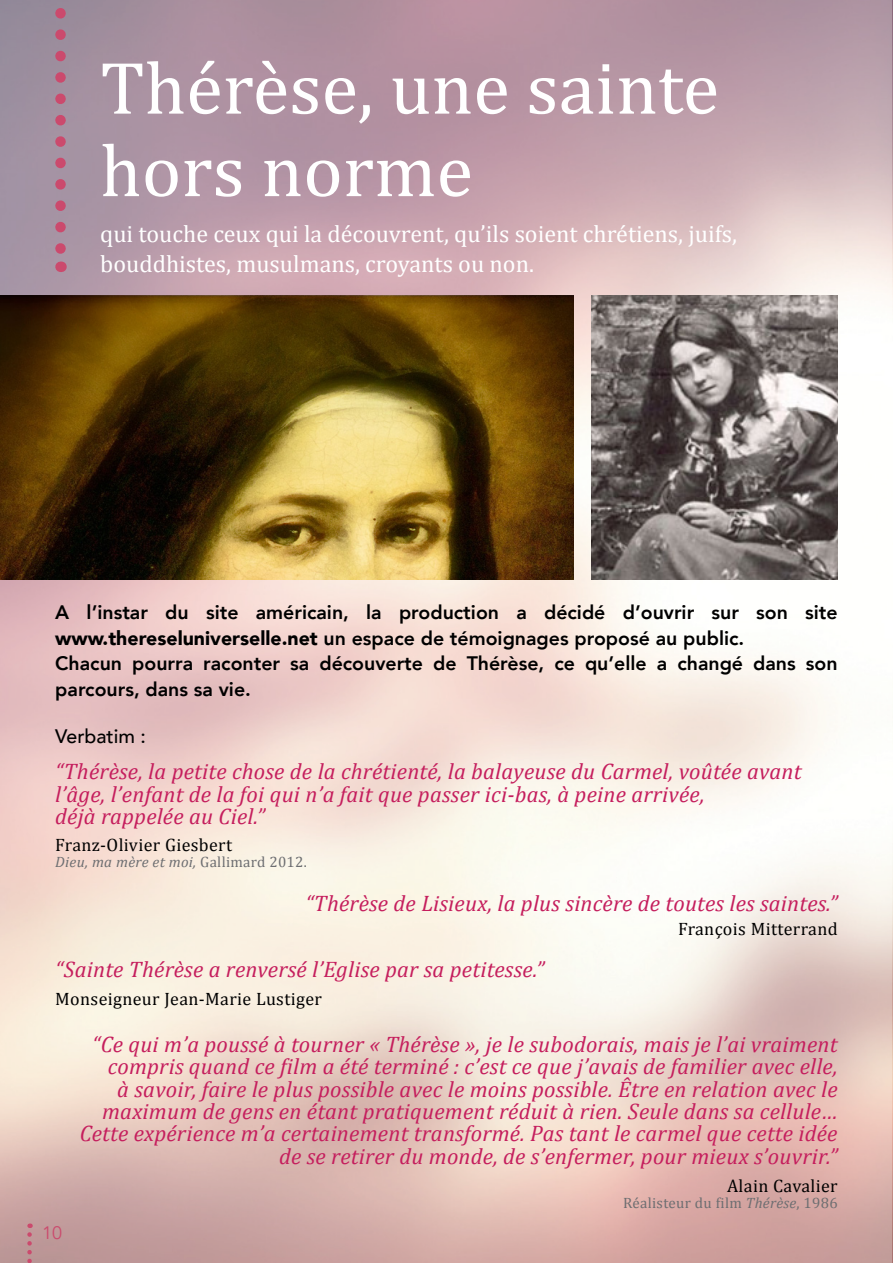
<style>
.page{position:relative;width:893px;height:1263px;background:#fff}
.page>*{position:absolute;margin:0;border:0;box-sizing:border-box;transform-origin:0 0}
.t1{font:75px/82.5px "Cambria";color:#fff}
.t2{font:24px/30px "Cambria";color:#fff}
.t3{font:italic 22.5px/22.5px "Cambria";letter-spacing:.01em;color:#c51e5d;text-align:right}
.t4{font:800 19.5px/25.5px "Avenir";color:#000}
.t5{font:500 19.5px "Avenir";color:#000}
.t6{font:18px "Cambria";letter-spacing:.02em;color:#000}
.t7{font:18px "Avenir";color:#cb4a6d}
.t8{font:italic 15px "Cambria";letter-spacing:.02em;color:#6d6e71}
.t9{font:15px "Cambria";letter-spacing:.02em;color:#6d6e71}
.s1{font-weight:900}
.s2{font-style:normal}
.s3{font-style:italic}
</style>
<div class="page">
<img style="left:0;top:0;width:893px;height:1263px">
<svg style="left:27px;top:1234px;width:5px;height:29px"></svg>
<hr style="left:892px;top:1094px;width:1px;height:114px;background:#fff">
<img style="left:0;top:296px;width:573px;height:283px">
<svg style="left:55px;top:0;width:11px;height:256px"></svg>
<img style="left:591px;top:296px;width:247px;height:283px">
<h1 class="t1" style="left:100px;top:46px;width:620px">Thérèse, une sainte hors norme</h1>
<p class="t2" style="left:100px;top:219px;width:638px">qui touche ceux qui la découvrent, qu’ils soient chrétiens, juifs, bouddhistes, musulmans, croyants ou non.</p>
<p class="t4" style="left:55px;top:600px;width:784px">A l’instar du site américain, la production a décidé d’ouvrir sur son site <span class="s1">www.thereseluniverselle.net</span> un espace de témoignages proposé au public.<br>Chacun pourra raconter sa découverte de Thérèse, ce qu’elle a changé dans son parcours, dans sa vie.</p>
<p class="t5" style="left:55px;top:719px;width:92px">Verbatim :</p>
<p class="t3" style="left:55px;top:759px;width:748px;text-align:left">“Thérèse, la petite chose de la chrétienté, la balayeuse du Carmel, voûtée avant l’âge, l’enfant de la foi qui n’a fait que passer ici-bas, à peine arrivée,<br>déjà rappelée au Ciel.”</p>
<p class="t6" style="left:55px;top:834px;width:178px">Franz-Olivier Giesbert</p>
<p class="t8" style="left:55px;top:851px;width:253px">Dieu, ma mère et moi, <span class="s2">Gallimard 2012.</span></p>
<p class="t3" style="left:305px;top:891px;width:534px">“Thérèse de Lisieux, la plus sincère de toutes les saintes.”</p>
<p class="t6" style="left:678px;top:919px;width:161px">François Mitterrand</p>
<p class="t3" style="left:55px;top:957px;width:490px">“Sainte Thérèse a renversé l’Eglise par sa petitesse.”</p>
<p class="t6" style="left:55px;top:988px;width:268px">Monseigneur Jean-Marie Lustiger</p>
<p class="t7" style="left:42px;top:1222px;width:22px">10</p>
<p class="t3" style="left:80px;top:1032px;width:759px">“Ce qui m’a poussé à tourner « Thérèse », je le subodorais, mais je l’ai vraiment compris quand ce film a été terminé : c’est ce que j’avais de familier avec elle,<br>à savoir, faire le plus possible avec le moins possible. Être en relation avec le maximum de gens en étant pratiquement réduit à rien. Seule dans sa cellule… Cette expérience m’a certainement transformé. Pas tant le carmel que cette idée de se retirer du monde, de s’enfermer, pour mieux s’ouvrir.”</p>
<p class="t6" style="left:727px;top:1175px;width:112px">Alain Cavalier</p>
<p class="t9" style="left:623px;top:1194px;width:216px">Réalisteur du film <span class="s3">Thérèse</span>, 1986</p>
</div>
